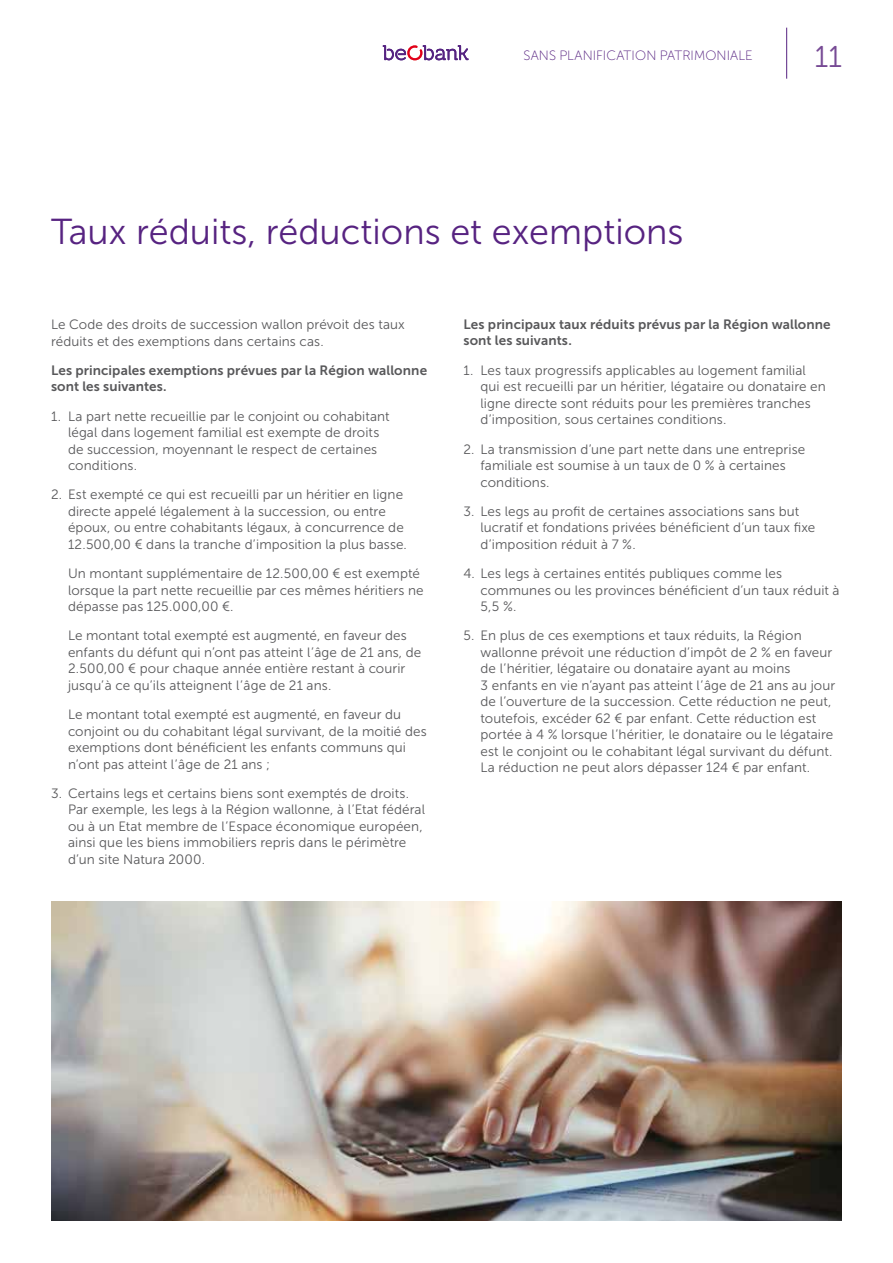
<style>
.page{position:relative;width:893px;height:1263px;background:#fff}
.page>*{position:absolute;margin:0;border:0;box-sizing:border-box;transform-origin:0 0}
.t1{font:36px "Museo Sans 300";color:#572381}
.t2{font:30px "Museo Sans Rounded 300";color:#764994}
.t3{font:13.5px/16.5px "Museo Sans 300";letter-spacing:.005em;color:#58585a}
.t4{font:13.5px/16.5px "Museo Sans 700";letter-spacing:.01em;color:#58585a}
.t5{font:13.5px "Museo Sans Rounded 100";letter-spacing:.005em;color:#572381}
</style>
<div class="page">
<img style="left:51px;top:901px;width:791px;height:319px">
<hr style="left:786px;top:28px;width:1px;height:51px;background:#572381">
<svg style="left:383px;top:45px;width:86px;height:15px"></svg>
<p class="t5" style="left:524px;top:49px;width:231px">SANS PLANIFICATION PATRIMONIALE</p>
<h2 class="t2" style="left:815px;top:40px;width:29px">11</h2>
<h1 class="t1" style="left:51px;top:212px;width:634px">Taux réduits, réductions et exemptions</h1>
<p class="t3" style="left:51px;top:316px;width:355px">Le Code des droits de succession wallon prévoit des taux réduits et des exemptions dans certains cas.</p>
<p class="t4" style="left:51px;top:362px;width:378px">Les principales exemptions prévues par la Région wallonne sont les suivantes.</p>
<p class="t3" style="left:68px;top:408px;width:323px;text-indent:-17px">1. La part nette recueillie par le conjoint ou cohabitant légal dans logement familial est exempte de droits de succession, moyennant le respect de certaines conditions.</p>
<p class="t3" style="left:68px;top:486px;width:340px;text-indent:-17px">2. Est exempté ce qui est recueilli par un héritier en ligne directe appelé légalement à la succession, ou entre époux, ou entre cohabitants légaux, à concurrence de 12.500,00 € dans la tranche d’imposition la plus basse.</p>
<p class="t3" style="left:68px;top:565px;width:357px">Un montant supplémentaire de 12.500,00 € est exempté lorsque la part nette recueillie par ces mêmes héritiers ne dépasse pas 125.000,00 €.</p>
<p class="t3" style="left:68px;top:627px;width:355px">Le montant total exempté est augmenté, en faveur des enfants du défunt qui n’ont pas atteint l’âge de 21 ans, de 2.500,00 € pour chaque année entière restant à courir jusqu’à ce qu’ils atteignent l’âge de 21 ans.</p>
<p class="t3" style="left:68px;top:706px;width:360px">Le montant total exempté est augmenté, en faveur du conjoint ou du cohabitant légal survivant, de la moitié des exemptions dont bénéficient les enfants communs qui n’ont pas atteint l’âge de 21 ans ;</p>
<p class="t3" style="left:68px;top:785px;width:359px;text-indent:-17px">3. Certains legs et certains biens sont exemptés de droits.<br>Par exemple, les legs à la Région wallonne, à l’Etat fédéral ou à un Etat membre de l’Espace économique européen, ainsi que les biens immobiliers repris dans le périmètre d’un site Natura 2000.</p>
<p class="t4" style="left:463px;top:316px;width:369px">Les principaux taux réduits prévus par la Région wallonne sont les suivants.</p>
<p class="t3" style="left:480px;top:362px;width:347px;text-indent:-17px">1. Les taux progressifs applicables au logement familial qui est recueilli par un héritier, légataire ou donataire en ligne directe sont réduits pour les premières tranches d’imposition, sous certaines conditions.</p>
<p class="t3" style="left:480px;top:441px;width:326px;text-indent:-17px">2. La transmission d’une part nette dans une entreprise familiale est soumise à un taux de 0 % à certaines conditions.</p>
<p class="t3" style="left:480px;top:503px;width:336px;text-indent:-17px">3. Les legs au profit de certaines associations sans but lucratif et fondations privées bénéficient d’un taux fixe d’imposition réduit à 7 %.</p>
<p class="t3" style="left:480px;top:565px;width:361px;text-indent:-17px">4. Les legs à certaines entités publiques comme les communes ou les provinces bénéficient d’un taux réduit à<br>5,5 %.</p>
<p class="t3" style="left:480px;top:627px;width:356px;text-indent:-17px">5. En plus de ces exemptions et taux réduits, la Région wallonne prévoit une réduction d’impôt de 2 % en faveur de l’héritier, légataire ou donataire ayant au moins<br>3 enfants en vie n’ayant pas atteint l’âge de 21 ans au jour de l’ouverture de la succession. Cette réduction ne peut, toutefois, excéder 62 € par enfant. Cette réduction est portée à 4 % lorsque l’héritier, le donataire ou le légataire est le conjoint ou le cohabitant légal survivant du défunt.<br>La réduction ne peut alors dépasser 124 € par enfant.</p>
</div>
